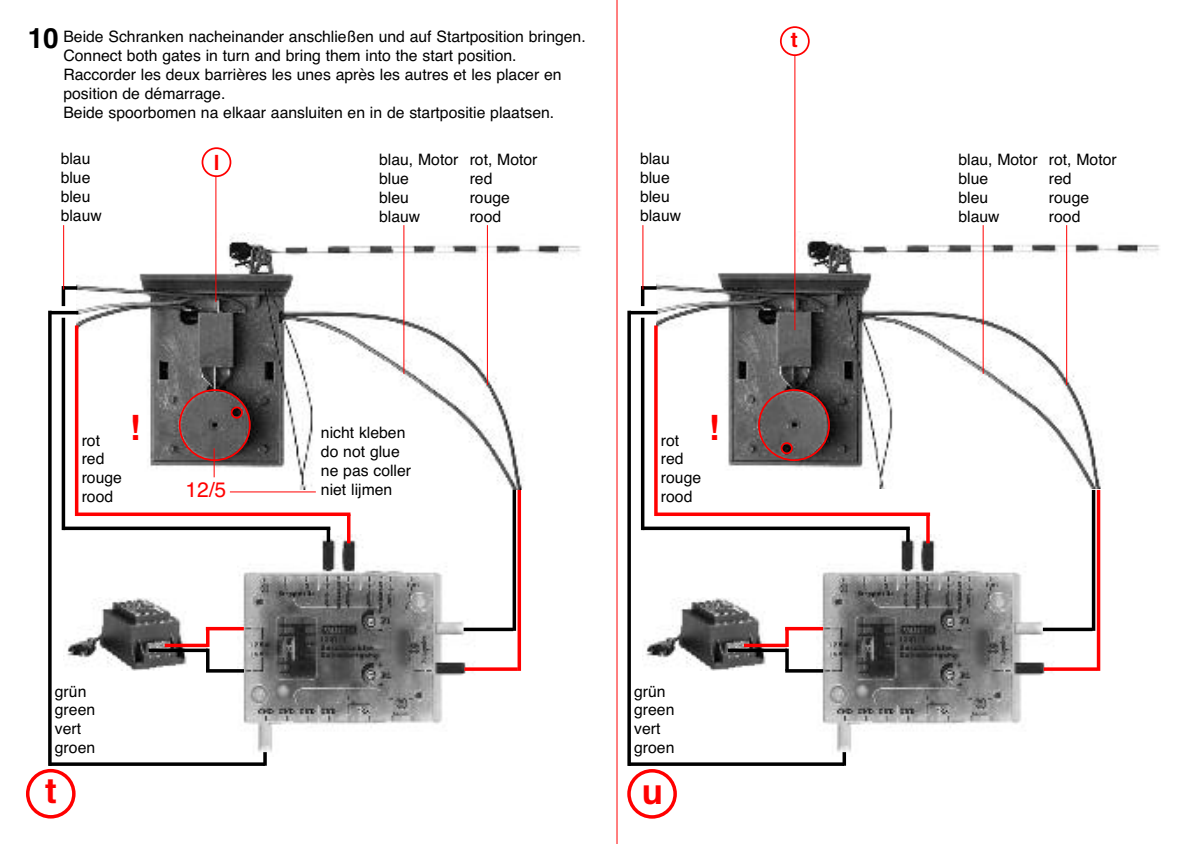
<style>
.page{position:relative;width:1191px;height:844px;background:#fff}
.page>*{position:absolute;margin:0;border:0;box-sizing:border-box;transform-origin:0 0}
.t1{font:700 35px "Helvetica";color:#f00}
.t2{font:700 28px "Helvetica";color:#000}
.t3{font:21px "Helvetica";color:#f00}
.t4{font:700 21px "Helvetica";color:#f00}
.t5{font:15.75px/18.9px "Helvetica";color:#000}
</style>
<div class="page">
<img style="left:76px;top:232px;width:505px;height:258px">
<img style="left:237px;top:534px;width:248px;height:218px">
<img style="left:656px;top:231px;width:504px;height:257px">
<hr style="left:616px;top:0;width:1px;height:843px;background:#f00">
<hr style="left:794px;top:56px;width:1px;height:274px;background:#f00">
<hr style="left:215px;top:176px;width:1px;height:126px;background:#f00">
<hr style="left:75px;top:325px;width:3px;height:191px;background:#f00">
<hr style="left:62px;top:317px;width:3px;height:213px;background:#000">
<hr style="left:62px;top:286px;width:3px;height:20px;background:#000">
<svg style="left:65px;top:526px;width:265px;height:4px"></svg>
<svg style="left:327px;top:528px;width:3px;height:13px"></svg>
<hr style="left:62px;top:286px;width:15px;height:3px;background:#000">
<svg style="left:48px;top:310px;width:4px;height:455px;background:#1f1f1f"></svg>
<hr style="left:50px;top:311px;width:28px;height:3px;background:#000">
<hr style="left:49px;top:762px;width:216px;height:3px;background:#000">
<svg style="left:263px;top:752px;width:4px;height:13px"></svg>
<svg style="left:78px;top:512px;width:272px;height:4px"></svg>
<hr style="left:347px;top:514px;width:3px;height:29px;background:#f00">
<svg style="left:517px;top:489px;width:4px;height:181px"></svg>
<svg style="left:512px;top:489px;width:4px;height:141px"></svg>
<svg style="left:463px;top:627px;width:50px;height:4px"></svg>
<hr style="left:464px;top:667px;width:54px;height:3px;background:#f00">
<svg style="left:26px;top:768px;width:50px;height:50px"></svg>
<svg style="left:627px;top:769px;width:50px;height:49px"></svg>
<svg style="left:780px;top:26px;width:29px;height:30px"></svg>
<hr style="left:487px;top:225px;width:1px;height:160px;background:#f00">
<hr style="left:230px;top:491px;width:86px;height:1px;background:#f00">
<hr style="left:403px;top:225px;width:1px;height:149px;background:#f00">
<hr style="left:63px;top:225px;width:1px;height:64px;background:#f00">
<svg style="left:179px;top:389px;width:72px;height:88px;background:#796666"></svg>
<img style="left:63px;top:597px;width:124px;height:73px">
<svg style="left:202px;top:147px;width:29px;height:30px"></svg>
<hr style="left:206px;top:669px;width:38px;height:3px;background:#000">
<hr style="left:206px;top:648px;width:3px;height:22px;background:#000">
<svg style="left:149px;top:648px;width:59px;height:4px"></svg>
<hr style="left:206px;top:627px;width:3px;height:19px;background:#f00">
<svg style="left:165px;top:643px;width:43px;height:4px"></svg>
<svg style="left:206px;top:626px;width:38px;height:4px"></svg>
<img style="left:816px;top:534px;width:248px;height:222px">
<hr style="left:654px;top:325px;width:3px;height:191px;background:#f00">
<hr style="left:641px;top:317px;width:3px;height:213px;background:#000">
<hr style="left:641px;top:286px;width:3px;height:20px;background:#000">
<svg style="left:644px;top:526px;width:266px;height:4px"></svg>
<svg style="left:906px;top:528px;width:3px;height:13px"></svg>
<hr style="left:641px;top:286px;width:15px;height:3px;background:#000">
<svg style="left:627px;top:310px;width:4px;height:455px;background:#202020"></svg>
<hr style="left:629px;top:311px;width:28px;height:3px;background:#000">
<hr style="left:628px;top:762px;width:216px;height:3px;background:#000">
<svg style="left:842px;top:752px;width:4px;height:13px"></svg>
<svg style="left:657px;top:512px;width:273px;height:4px"></svg>
<hr style="left:926px;top:514px;width:3px;height:29px;background:#f00">
<svg style="left:1096px;top:489px;width:4px;height:181px"></svg>
<svg style="left:1091px;top:489px;width:4px;height:141px"></svg>
<svg style="left:1042px;top:627px;width:50px;height:4px"></svg>
<hr style="left:1043px;top:667px;width:54px;height:3px;background:#f00">
<hr style="left:1066px;top:225px;width:1px;height:160px;background:#f00">
<hr style="left:982px;top:225px;width:1px;height:149px;background:#f00">
<hr style="left:642px;top:225px;width:1px;height:64px;background:#f00">
<svg style="left:758px;top:389px;width:72px;height:72px;background:#695353"></svg>
<img style="left:642px;top:597px;width:124px;height:73px">
<hr style="left:785px;top:669px;width:38px;height:3px;background:#000">
<hr style="left:785px;top:648px;width:3px;height:22px;background:#000">
<svg style="left:728px;top:648px;width:59px;height:4px"></svg>
<hr style="left:785px;top:627px;width:3px;height:19px;background:#f00">
<svg style="left:744px;top:643px;width:43px;height:4px"></svg>
<svg style="left:785px;top:626px;width:38px;height:4px"></svg>
<h2 class="t2" style="left:28px;top:22px;width:33px">10</h2>
<p class="t5" style="left:63px;top:27px;width:524px">Beide Schranken nacheinander anschließen und auf Startposition bringen.</p>
<h3 class="t4" style="left:791px;top:28px;width:8px">t</h3>
<p class="t5" style="left:63px;top:46px;width:499px">Connect both gates in turn and bring them into the start position.<br>Raccorder les deux barrières les unes après les autres et les placer en position de démarrage.<br>Beide spoorbomen na elkaar aansluiten en in de startpositie plaatsen.</p>
<p class="t5" style="left:61px;top:149px;width:43px">blau blue bleu blauw</p>
<h3 class="t4" style="left:214px;top:150px;width:7px">l</h3>
<p class="t5" style="left:379px;top:150px;width:81px">blau, Motor blue<br>bleu<br>blauw</p>
<p class="t5" style="left:469px;top:150px;width:69px">rot, Motor red<br>rouge rood</p>
<p class="t5" style="left:640px;top:149px;width:43px">blau blue bleu blauw</p>
<p class="t5" style="left:82px;top:430px;width:42px">rot red rouge rood</p>
<h1 class="t1" style="left:129px;top:407px;width:13px">!</h1>
<h3 class="t3" style="left:185px;top:477px;width:42px">12/5</h3>
<p class="t5" style="left:321px;top:423px;width:92px">nicht kleben do not glue ne pas coller niet lijmen</p>
<p class="t5" style="left:661px;top:430px;width:42px">rot red rouge rood</p>
<h1 class="t1" style="left:708px;top:407px;width:13px">!</h1>
<p class="t5" style="left:55px;top:681px;width:42px">grün green vert groen</p>
<p class="t5" style="left:634px;top:681px;width:42px">grün green vert groen</p>
<h1 class="t1" style="left:45px;top:770px;width:13px">t</h1>
<h1 class="t1" style="left:641px;top:771px;width:23px">u</h1>
<p class="t5" style="left:958px;top:150px;width:81px">blau, Motor blue<br>bleu<br>blauw</p>
<p class="t5" style="left:1049px;top:150px;width:69px">rot, Motor red<br>rouge rood</p>
</div>
